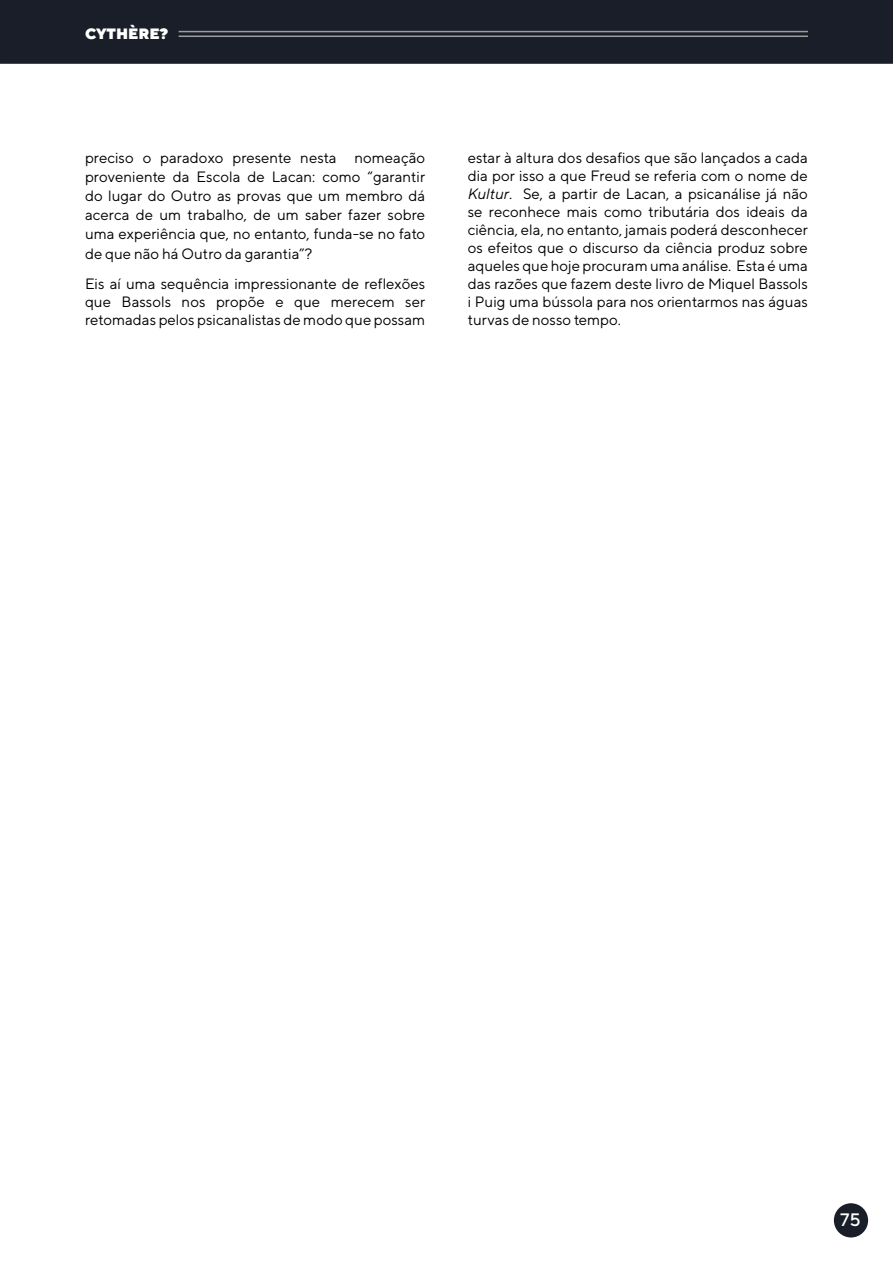
<style>
.page{position:relative;width:893px;height:1263px;background:#fff}
.page>*{position:absolute;margin:0;border:0;box-sizing:border-box;transform-origin:0 0}
.t1{font:500 18px "TT Norms";color:#fff}
.t2{font:15px/18px "TT Norms";color:#000;text-align:justify}
.t3{font:900 15px "TT Norms";color:#fff}
.s1{font-style:italic}
</style>
<div class="page">
<div style="left:0;top:0;width:893px;height:64px;background:#191e28;border:2px solid #191e28"></div>
<hr style="left:179px;top:31px;width:629px;height:1px;background:#9d9d9d">
<hr style="left:179px;top:36px;width:629px;height:1px;background:#9d9d9d">
<div style="left:834px;top:1203px;width:34px;height:34px;background:#191e28;border-radius:50%"></div>
<p class="t3" style="left:85px;top:24px;width:85px">CYTHÈRE?</p>
<p class="t2" style="left:85px;top:148px;width:342px;line-height:19px">preciso o paradoxo presente nesta nomeação proveniente da Escola de Lacan: como “garantir do lugar do Outro as provas que um membro dá acerca de um trabalho, de um saber fazer sobre uma experiência que, no entanto, funda-se no fato de que não há Outro da garantia”?</p>
<p class="t2" style="left:85px;top:274px;width:342px">Eis aí uma sequência impressionante de reflexões que Bassols nos propõe e que merecem ser retomadas pelos psicanalistas de modo que possam</p>
<p class="t2" style="left:468px;top:149px;width:342px">estar à altura dos desafios que são lançados a cada dia por isso a que Freud se referia com o nome de <span class="s1">Kultur</span>. Se, a partir de Lacan, a psicanálise já não se reconhece mais como tributária dos ideais da ciência, ela, no entanto, jamais poderá desconhecer os efeitos que o discurso da ciência produz sobre aqueles que hoje procuram uma análise. Esta é uma das razões que fazem deste livro de Miquel Bassols i Puig uma bússola para nos orientarmos nas águas turvas de nosso tempo.</p>
<p class="t1" style="left:840px;top:1209px;width:22px">75</p>
</div>
